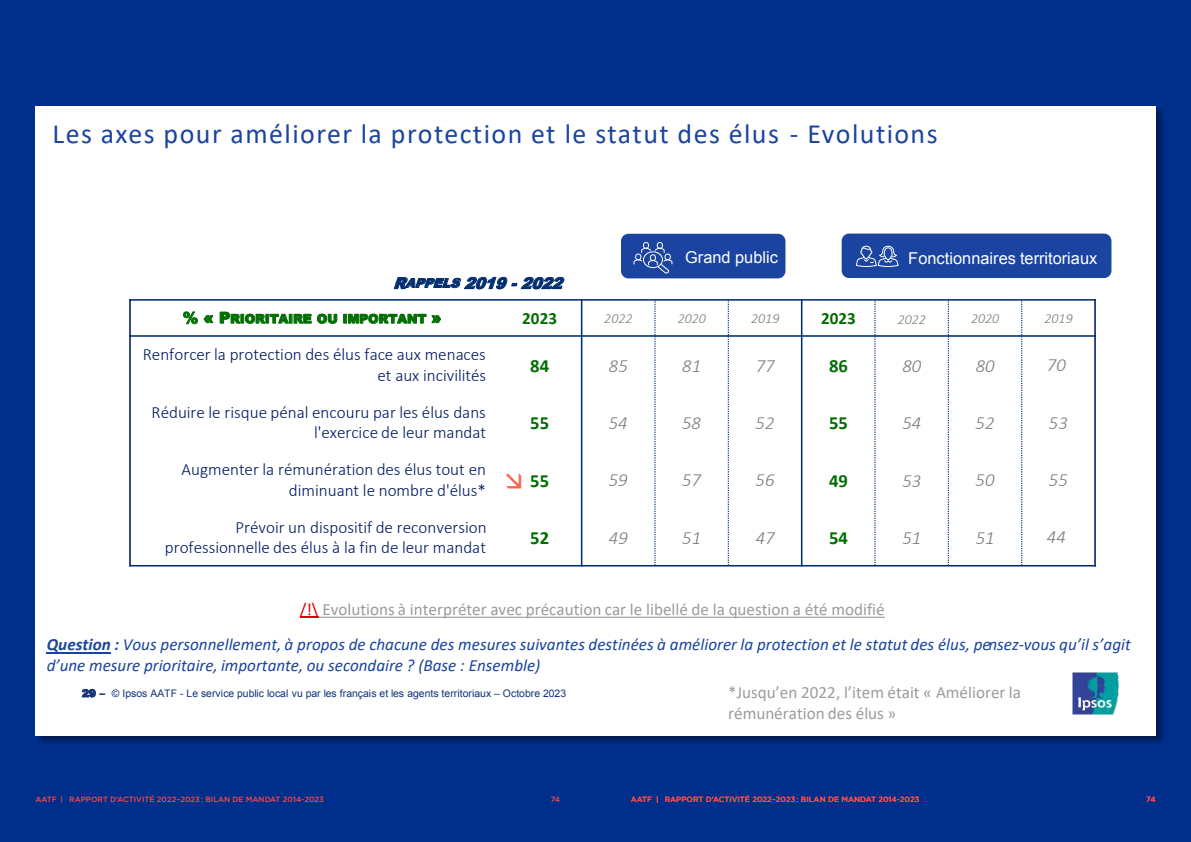
<style>
.page{position:relative;width:1191px;height:842px;background:#fff}
.page>*{position:absolute;margin:0;border:0;box-sizing:border-box;transform-origin:0 0}
.t1{font:27.9px "Calibri";letter-spacing:.05em;color:#1a44a0}
.t2{font:italic 300 18.6px "Calibri";letter-spacing:.005em;color:#7b7b7b}
.t3{font:700 18.6px "Calibri";letter-spacing:.005em;color:#006e00}
.t4{font:300 17.1px/20.5px "Calibri";color:#001a61;text-align:right}
.t5{font:italic 17.1px/20.5px "Calibri";color:#1a44a0}
.t6{font:17.1px/20.5px "Calibri";color:#9d9c9c}
.t7{font:700 17.1px "Calibri";letter-spacing:.005em;color:#006e00}
.t8{font:16.4px "Arial";color:#fff}
.t9{font:italic 900 15.4px "Arial";color:#002e71}
.t10{font:italic 300 13.9px "Calibri";color:#7b7b7b}
.t11{font:900 12.5px "Arial";color:#006e00}
.t12{font:10.4px "Arial";color:#103278}
.t13{font:900 10.4px "Arial";color:#103278}
.t14{font:500 7.7px "Gotham";color:#ff4848}
.s1{font-size:12.5px}
.s2{font-size:15.4px}
.s3{color:#e00000}
.s4{font-weight:700}
</style>
<div class="page">
<div style="left:0;top:0;width:595px;height:842px;background:#002f8b"></div>
<div style="left:595px;top:0;width:596px;height:842px;background:#002f8b"></div>
<div style="left:35px;top:106px;width:1131px;height:640px;background:#000;opacity:.4"></div>
<div style="left:37px;top:107px;width:1116px;height:628px;background:#fff"></div>
<img style="left:1072px;top:672px;width:46px;height:42px">
<hr style="left:47px;top:652px;width:64px;height:1px;background:#1a44a0">
<div style="left:621px;top:234px;width:164px;height:44px;background:#1a44a0;border-radius:7px"></div>
<div style="left:643px;top:242px;width:6px;height:7px;border:1px solid #fff;border-radius:3px"></div>
<div style="left:657px;top:242px;width:6px;height:7px;border:1px solid #fff;border-radius:3px"></div>
<svg style="left:633px;top:247px;width:39px;height:27px"></svg>
<div style="left:841px;top:234px;width:270px;height:44px;background:#1a44a0;border-radius:7px"></div>
<svg style="left:855px;top:245px;width:44px;height:22px"></svg>
<hr style="left:581px;top:299px;width:1px;height:267px;background:#002e71">
<svg style="left:654px;top:301px;width:1px;height:264px"></svg>
<svg style="left:727px;top:301px;width:2px;height:264px"></svg>
<hr style="left:801px;top:299px;width:1px;height:267px;background:#002e71">
<svg style="left:874px;top:301px;width:1px;height:264px"></svg>
<svg style="left:947px;top:301px;width:2px;height:264px"></svg>
<svg style="left:1021px;top:301px;width:1px;height:264px"></svg>
<hr style="left:129px;top:299px;width:966px;height:2px;background:#002e71">
<hr style="left:129px;top:335px;width:966px;height:2px;background:#002e71">
<hr style="left:129px;top:299px;width:2px;height:267px;background:#001a61">
<hr style="left:1094px;top:299px;width:1px;height:267px;background:#001a61">
<hr style="left:129px;top:565px;width:966px;height:1px;background:#002e71">
<svg style="left:300px;top:617px;width:585px;height:1px"></svg>
<h1 class="t1" style="left:52px;top:114px;width:886px">Les axes pour améliorer la protection et le statut des élus - Evolutions</h1>
<p class="t8" style="left:685px;top:246px;width:94px">Grand public</p>
<p class="t8" style="left:908px;top:247px;width:191px">Fonctionnaires territoriaux</p>
<p class="t9" style="left:393px;top:272px;width:177px">R<span class="s1">APPELS</span>2019-2022</p>
<p class="t11" style="left:183px;top:310px;width:260px"><span class="s2">% « P</span>RIORITAIRE OU IMPORTANT <span class="s2">»</span></p>
<p class="t7" style="left:522px;top:306px;width:37px">2023</p>
<p class="t10" style="left:604px;top:309px;width:30px">2022</p>
<p class="t10" style="left:677px;top:309px;width:30px">2020</p>
<p class="t10" style="left:751px;top:309px;width:30px">2019</p>
<p class="t7" style="left:821px;top:306px;width:36px">2023</p>
<p class="t10" style="left:897px;top:310px;width:30px">2022</p>
<p class="t10" style="left:971px;top:309px;width:30px">2020</p>
<p class="t10" style="left:1044px;top:309px;width:30px">2019</p>
<p class="t4" style="left:143px;top:344px;width:345px">Renforcer la protection des élus face aux menaces et aux incivilités</p>
<p class="t3" style="left:530px;top:352px;width:20px">84</p>
<p class="t2" style="left:609px;top:354px;width:20px">85</p>
<p class="t2" style="left:682px;top:354px;width:20px">81</p>
<p class="t2" style="left:755px;top:354px;width:20px">77</p>
<p class="t3" style="left:829px;top:352px;width:20px">86</p>
<p class="t2" style="left:902px;top:354px;width:20px">80</p>
<p class="t2" style="left:975px;top:354px;width:20px">80</p>
<p class="t2" style="left:1047px;top:353px;width:20px">70</p>
<p class="t4" style="left:152px;top:402px;width:336px">Réduire le risque pénal encouru par les élus dans l'exercice de leur mandat</p>
<p class="t3" style="left:530px;top:410px;width:20px">55</p>
<p class="t2" style="left:609px;top:411px;width:20px">54</p>
<p class="t2" style="left:682px;top:411px;width:20px">58</p>
<p class="t2" style="left:755px;top:411px;width:20px">52</p>
<p class="t3" style="left:829px;top:410px;width:20px">55</p>
<p class="t2" style="left:902px;top:411px;width:20px">54</p>
<p class="t2" style="left:975px;top:411px;width:20px">52</p>
<p class="t2" style="left:1049px;top:411px;width:20px">53</p>
<p class="t4" style="left:182px;top:459px;width:306px">Augmenter la rémunération des élus tout en diminuant le nombre d'élus*</p>
<p class="t3" style="left:530px;top:467px;width:20px">55</p>
<p class="t2" style="left:609px;top:469px;width:20px">59</p>
<p class="t2" style="left:682px;top:469px;width:20px">57</p>
<p class="t2" style="left:755px;top:469px;width:20px">56</p>
<p class="t3" style="left:829px;top:467px;width:20px">49</p>
<p class="t2" style="left:902px;top:469px;width:20px">53</p>
<p class="t2" style="left:975px;top:469px;width:20px">50</p>
<p class="t2" style="left:1049px;top:469px;width:20px">55</p>
<p class="t4" style="left:165px;top:517px;width:323px">Prévoir un dispositif de reconversion professionnelle des élus à la fin de leur mandat</p>
<p class="t3" style="left:530px;top:525px;width:20px">52</p>
<p class="t2" style="left:609px;top:526px;width:20px">49</p>
<p class="t2" style="left:682px;top:526px;width:20px">51</p>
<p class="t2" style="left:755px;top:526px;width:20px">47</p>
<p class="t3" style="left:829px;top:525px;width:20px">54</p>
<p class="t2" style="left:902px;top:526px;width:20px">51</p>
<p class="t2" style="left:975px;top:526px;width:20px">51</p>
<p class="t2" style="left:1047px;top:526px;width:20px">44</p>
<p class="t6" style="left:300px;top:599px;width:586px"><span class="s3">/!\</span> Evolutions à interpréter avec précaution car le libellé de la question a été modifié</p>
<p class="t5" style="left:47px;top:634px;width:1085px"><span class="s4">Question :</span> Vous personnellement, à propos de chacune des mesures suivantes destinées à améliorer la protection et le statut des élus, pensez-vous qu’il s’agit d’une mesure prioritaire, importante, ou secondaire ? (Base : Ensemble)</p>
<p class="t13" style="left:82px;top:686px;width:25px">29 <span class="s4">‒</span></p>
<p class="t12" style="left:112px;top:687px;width:456px">© Ipsos AATF - Le service public local vu par les français et les agents territoriaux – Octobre 2023</p>
<p class="t6" style="left:728px;top:682px;width:294px">*Jusqu’en 2022, l’item était « Améliorer la rémunération des élus »</p>
<p class="t14" style="left:35px;top:794px;width:290px">AATF | RAPPORT D’ACTIVITÉ 2022–2023 : BILAN DE MANDAT 2014-2023</p>
<p class="t14" style="left:551px;top:794px;width:11px">74</p>
<p class="t14" style="left:631px;top:794px;width:290px">AATF | RAPPORT D’ACTIVITÉ 2022–2023 : BILAN DE MANDAT 2014-2023</p>
<p class="t14" style="left:1146px;top:794px;width:11px">74</p>
</div>
